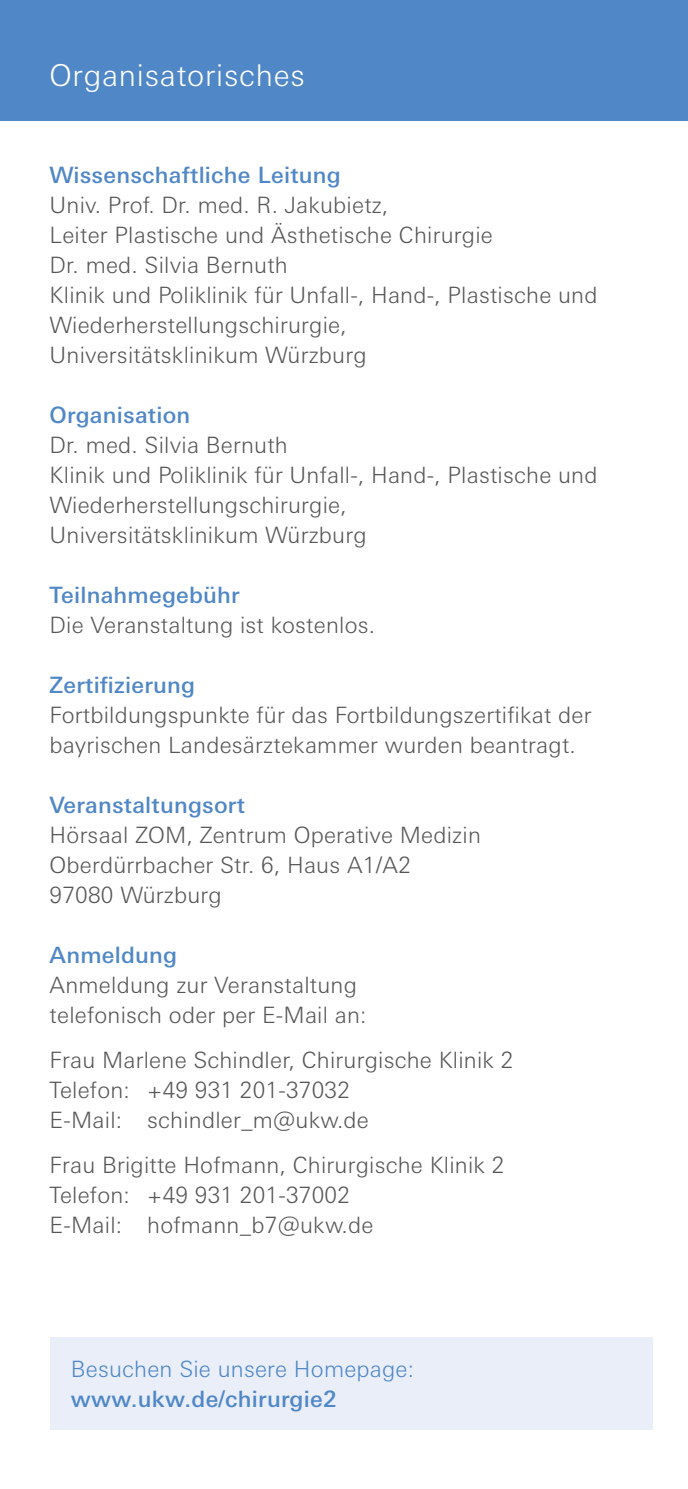
<style>
.page{position:relative;width:688px;height:1489px;background:#fff}
.page>*{position:absolute;margin:0;border:0;box-sizing:border-box;transform-origin:0 0}
.t1{font:300 30px "Univers Next Pro";letter-spacing:.025em;color:#fff}
.t2{font:300 22.5px/30px "Univers Next Pro";letter-spacing:.01em;color:#575756}
.t3{font:500 22.5px "Univers Next Pro";letter-spacing:.01em;color:#5087c6}
.t4{font:300 22.5px "Univers Next Pro";letter-spacing:.01em;color:#5087c6}
</style>
<div class="page">
<div style="left:50px;top:1336px;width:602px;height:93px;background:#e9eef9"></div>
<div style="left:0;top:0;width:687px;height:120px;background:#5087c6"></div>
<h1 class="t1" style="left:49px;top:58px;width:257px">Organisatorisches</h1>
<p class="t3" style="left:50px;top:161px;width:292px">Wissenschaftliche Leitung</p>
<p class="t2" style="left:50px;top:189px;width:549px">Univ. Prof. Dr. med. R. Jakubietz,<br>Leiter Plastische und Ästhetische Chirurgie<br>Dr. med. Silvia Bernuth<br>Klinik und Poliklinik für Unfall-, Hand-, Plastische und Wiederherstellungschirurgie,<br>Universitätsklinikum Würzburg</p>
<p class="t3" style="left:50px;top:401px;width:142px">Organisation</p>
<p class="t2" style="left:50px;top:429px;width:549px">Dr. med. Silvia Bernuth<br>Klinik und Poliklinik für Unfall-, Hand-, Plastische und Wiederherstellungschirurgie,<br>Universitätsklinikum Würzburg</p>
<p class="t3" style="left:50px;top:581px;width:192px">Teilnahmegebühr</p>
<p class="t2" style="left:50px;top:609px;width:327px">Die Veranstaltung ist kostenlos.</p>
<p class="t3" style="left:50px;top:671px;width:147px">Zertifizierung</p>
<p class="t2" style="left:50px;top:699px;width:543px">Fortbildungspunkte für das Fortbildungszertifikat der bayrischen Landesärztekammer wurden beantragt.</p>
<p class="t3" style="left:50px;top:791px;width:197px">Veranstaltungsort</p>
<p class="t2" style="left:50px;top:819px;width:432px">Hörsaal ZOM, Zentrum Operative Medizin<br>Oberdürrbacher Str. 6, Haus A1/A2<br>97080 Würzburg</p>
<p class="t3" style="left:50px;top:941px;width:129px">Anmeldung</p>
<p class="t2" style="left:50px;top:969px;width:318px">Anmeldung zur Veranstaltung telefonisch oder per E-Mail an:</p>
<p class="t2" style="left:50px;top:1044px;width:465px">Frau Marlene Schindler, Chirurgische Klinik 2<br>Telefon: +49 931 201-37032<br>E-Mail: schindler_m@ukw.de</p>
<p class="t2" style="left:50px;top:1149px;width:456px">Frau Brigitte Hofmann, Chirurgische Klinik 2<br>Telefon: +49 931 201-37002<br>E-Mail: hofmann_b7@ukw.de</p>
<p class="t4" style="left:71px;top:1355px;width:344px">Besuchen Sie unsere Homepage:</p>
<p class="t3" style="left:71px;top:1385px;width:267px">www.ukw.de/chirurgie2</p>
</div>
